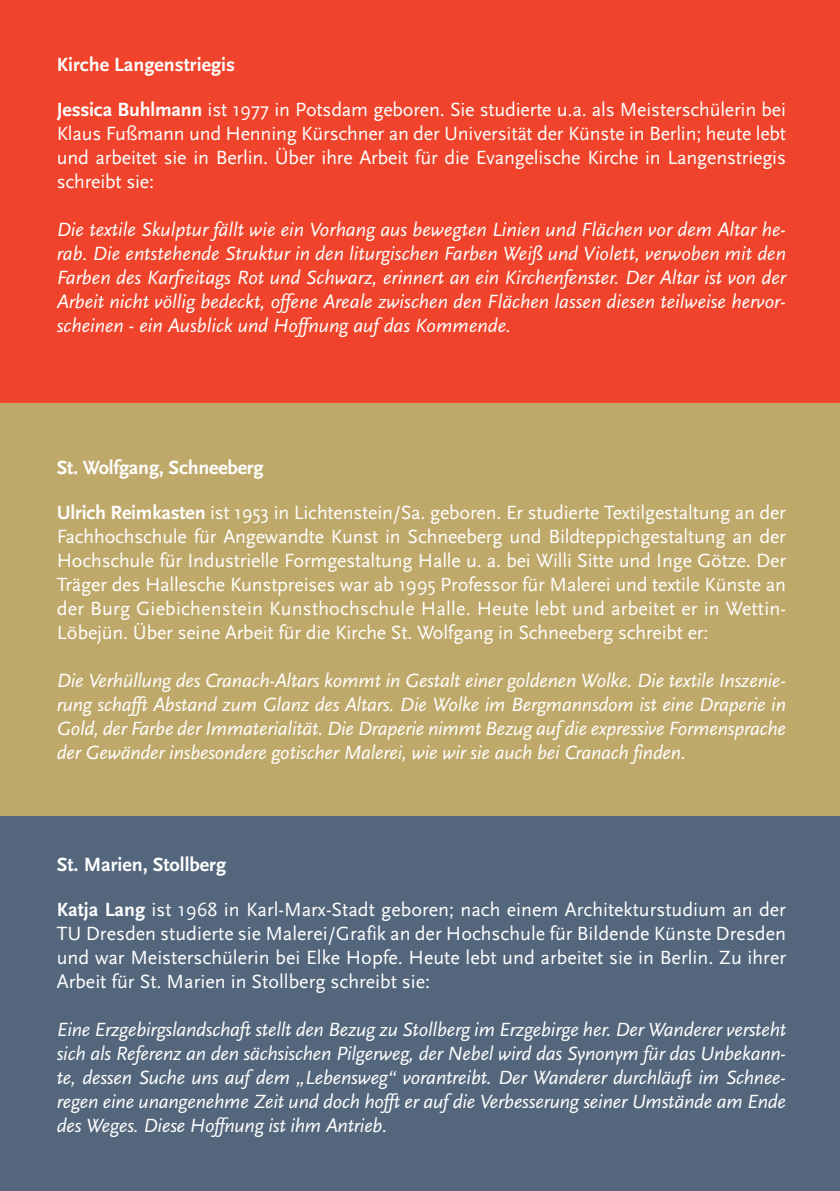
<style>
.page{position:relative;width:840px;height:1191px;background:#fff}
.page>*{position:absolute;margin:0;border:0;box-sizing:border-box;transform-origin:0 0}
.t1{font:italic 20px/24px "Scala Sans";letter-spacing:-.01em;color:#fff;text-align:justify}
.t2{font:20px/24px "Scala Sans";letter-spacing:-.01em;color:#fff;text-align:justify}
.t3{font:700 20px "Scala Sans";color:#fff}
.s1{font-weight:700}
</style>
<div class="page">
<div style="left:0;top:816px;width:839px;height:375px;background:#53667c"></div>
<div style="left:0;top:403px;width:839px;height:413px;background:#bfa96a"></div>
<div style="left:0;top:0;width:839px;height:402px;background:#ef442b"></div>
<p class="t3" style="left:57px;top:54px;width:180px">Kirche Langenstriegis</p>
<p class="t2" style="left:57px;top:98px;width:730px"><span class="s1">Jessica Buhlmann</span> ist 1977 in Potsdam geboren. Sie studierte u.a. als Meisterschülerin bei Klaus Fußmann und Henning Kürschner an der Universität der Künste in Berlin; heute lebt und arbeitet sie in Berlin. Über ihre Arbeit für die Evangelische Kirche in Langenstriegis schreibt sie:</p>
<p class="t1" style="left:57px;top:218px;width:730px">Die textile Skulptur fällt wie ein Vorhang aus bewegten Linien und Flächen vor dem Altar he&shy;rab. Die entstehende Struktur in den liturgischen Farben Weiß und Violett, verwoben mit den Farben des Karfreitags Rot und Schwarz, erinnert an ein Kirchenfenster. Der Altar ist von der Arbeit nicht völlig bedeckt, offene Areale zwischen den Flächen lassen diesen teilweise hervor&shy;scheinen - ein Ausblick und Hoffnung auf das Kommende.</p>
<p class="t3" style="left:57px;top:457px;width:208px">St. Wolfgang, Schneeberg</p>
<p class="t2" style="left:57px;top:501px;width:730px"><span class="s1">Ulrich Reimkasten</span> ist 1953 in Lichtenstein/Sa. geboren. Er studierte Textilgestaltung an der Fachhochschule für Angewandte Kunst in Schneeberg und Bildteppichgestaltung an der Hochschule für Industrielle Formgestaltung Halle u. a. bei Willi Sitte und Inge Götze. Der Träger des Hallesche Kunstpreises war ab 1995 Professor für Malerei und textile Künste an der Burg Giebichenstein Kunsthochschule Halle. Heute lebt und arbeitet er in Wettin-Löbejün. Über seine Arbeit für die Kirche St. Wolfgang in Schneeberg schreibt er:</p>
<p class="t1" style="left:57px;top:669px;width:730px">Die Verhüllung des Cranach-Altars kommt in Gestalt einer goldenen Wolke. Die textile Inszenie&shy;rung schafft Abstand zum Glanz des Altars. Die Wolke im Bergmannsdom ist eine Draperie in Gold, der Farbe der Immaterialität. Die Draperie nimmt Bezug auf die expressive Formensprache der Gewänder insbesondere gotischer Malerei, wie wir sie auch bei Cranach finden.</p>
<p class="t3" style="left:57px;top:853px;width:171px">St. Marien, Stollberg</p>
<p class="t2" style="left:57px;top:897px;width:730px"><span class="s1">Katja Lang</span> ist 1968 in Karl-Marx-Stadt geboren; nach einem Architekturstudium an der TU Dresden studierte sie Malerei/Grafik an der Hochschule für Bildende Künste Dresden und war Meisterschülerin bei Elke Hopfe. Heute lebt und arbeitet sie in Berlin. Zu ihrer Arbeit für St. Marien in Stollberg schreibt sie:</p>
<p class="t1" style="left:57px;top:1017px;width:730px">Eine Erzgebirgslandschaft stellt den Bezug zu Stollberg im Erzgebirge her. Der Wanderer versteht sich als Referenz an den sächsischen Pilgerweg, der Nebel wird das Synonym für das Unbekann&shy;te, dessen Suche uns auf dem „Lebensweg“ vorantreibt. Der Wanderer durchläuft im Schnee&shy;regen eine unangenehme Zeit und doch hofft er auf die Verbesserung seiner Umstände am Ende des Weges. Diese Hoffnung ist ihm Antrieb.</p>
</div>
